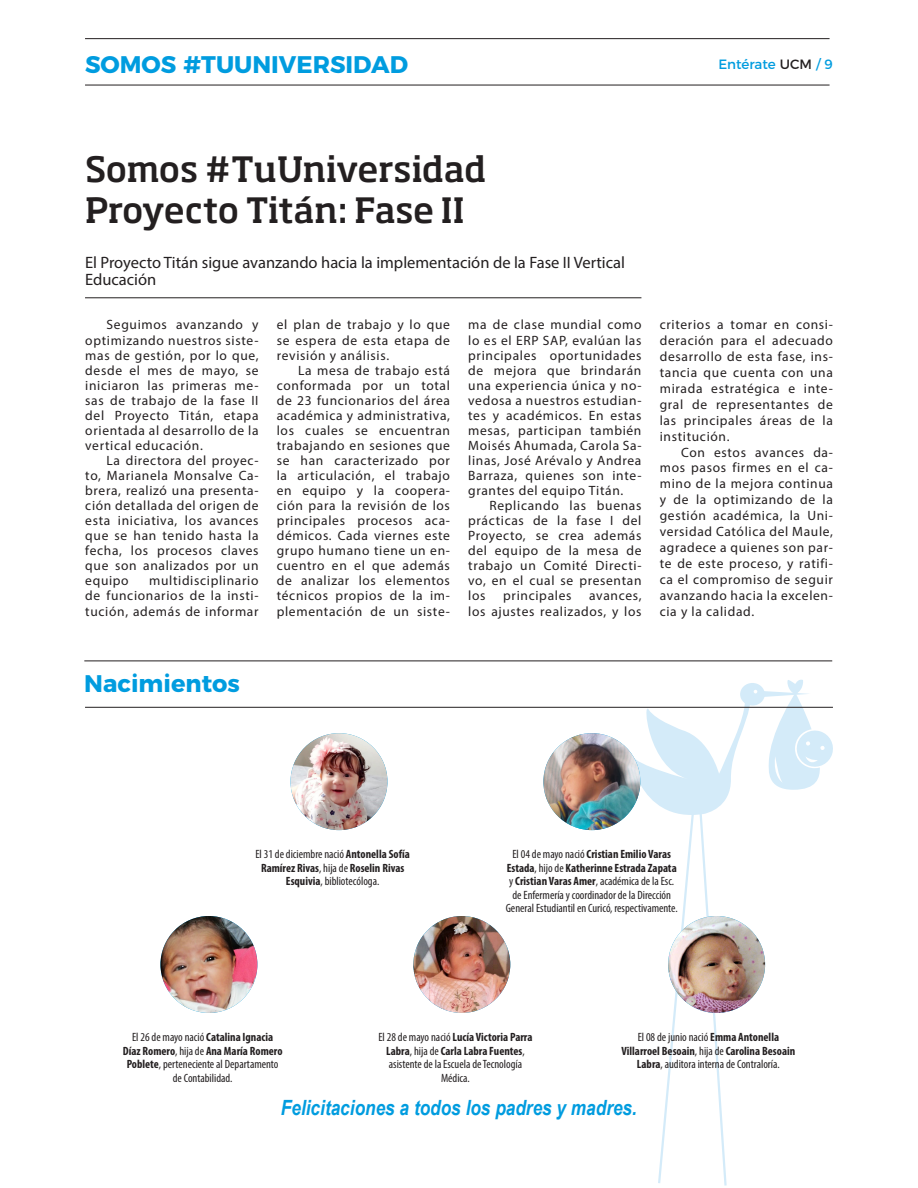
<style>
.page{position:relative;width:918px;height:1188px;background:#fff}
.page>*{position:absolute;margin:0;border:0;box-sizing:border-box;transform-origin:0 0}
.t1{font:500 34.5px "Soho Pro";letter-spacing:-.015em;color:#231f20}
.t2{font:700 24px "Montserrat";color:#009cdf}
.t3{font:italic 700 21px "Arial Narrow";color:#009cdf}
.Bajada_Enterate{font:16.5px/16.5px "Myriad Pro";color:#231f20}
.Texto_Entérate{font:13.5px/15px "Myriad Pro";letter-spacing:.05em;color:#231f20;text-align:justify}
.t4{font:13.5px "Montserrat";color:#009cdf}
.Guaguas{font:condensed 12px/13.5px "Myriad Pro";color:#231f20;text-align:center}
.Guaguas-2{font:700 condensed 12px/13.5px "Myriad Pro";color:#231f20;text-align:center}
.s1{color:#231f20}
.s2{font-weight:400}
.s3{font-weight:700}
</style>
<div class="page">
<hr style="left:85px;top:38px;width:745px;height:1px;background:#231f20">
<hr style="left:85px;top:85px;width:745px;height:1px;background:#231f20">
<hr style="left:85px;top:297px;width:556px;height:1px;background:#231f20">
<svg style="left:628px;top:679px;width:205px;height:507px"></svg>
<hr style="left:85px;top:707px;width:748px;height:1px;background:#231f20">
<hr style="left:84px;top:661px;width:748px;height:1px;background:#231f20">
<img style="left:668px;top:916px;width:97px;height:97px;border-radius:48px">
<img style="left:413px;top:916px;width:97px;height:97px;border-radius:48px">
<img style="left:160px;top:916px;width:97px;height:97px;border-radius:48px">
<img style="left:543px;top:733px;width:97px;height:97px;border-radius:48px">
<img style="left:291px;top:733px;width:96px;height:97px;border-radius:48px">
<p class="t2" style="left:85px;top:45px;width:325px">SOMOS #TUUNIVERSIDAD</p>
<p class="t4" style="left:718px;top:54px;width:116px">Entérate <span class="s1">UCM</span> / 9</p>
<p class="t1" style="left:85px;top:145px;width:403px">Somos #TuUniversidad</p>
<p class="t1" style="left:85px;top:186px;width:381px">Proyecto Titán: Fase II</p>
<p class="Bajada_Enterate" style="left:85px;top:254px;width:542px">El Proyecto Titán sigue avanzando hacia la implementación de la Fase II Vertical<br>Educación</p>
<p class="Texto_Entérate" style="left:85px;top:317px;width:175px;text-indent:21px">Seguimos avanzando y optimizando nuestros siste&shy;mas de gestión, por lo que, desde el mes de mayo, se iniciaron las primeras me&shy;sas de trabajo de la fase II del Proyecto Titán, etapa orientada al desarrollo de la vertical educación.</p>
<p class="Texto_Entérate" style="left:85px;top:453px;width:175px;text-indent:21px">La directora del proyec&shy;to, Marianela Monsalve Ca&shy;brera, realizó una presenta&shy;ción detallada del origen de esta iniciativa, los avances que se han tenido hasta la fecha, los procesos claves que son analizados por un equipo</p>
<p class="Texto_Entérate" style="left:85px;top:573px;width:175px;text-indent:64px">multidisciplinario de funcionarios de la insti&shy;tución, además de informar</p>
<p class="Texto_Entérate" style="left:277px;top:317px;width:175px">el plan de trabajo y lo que se espera de esta etapa de revisión y análisis.</p>
<p class="Texto_Entérate" style="left:277px;top:362px;width:175px;text-indent:21px">La mesa de trabajo está conformada por un total de 23 funcionarios del área académica y administrativa, los cuales se encuentran trabajando en sesiones que se han caracterizado por la articulación, el trabajo en equipo y la coopera&shy;ción para la revisión de los principales procesos aca&shy;démicos. Cada viernes este grupo humano tiene un en&shy;cuentro en el que además de analizar los elementos técnicos propios de la im&shy;plementación de un siste-</p>
<p class="Texto_Entérate" style="left:468px;top:317px;width:175px">ma de clase mundial como lo es el ERP SAP, evalúan las principales oportunidades de mejora que brindarán una experiencia única y no&shy;vedosa a nuestros estudian&shy;tes y académicos. En estas mesas, participan también Moisés Ahumada, Carola Sa&shy;linas, José Arévalo y Andrea Barraza, quienes son inte&shy;grantes del equipo Titán.</p>
<p class="Texto_Entérate" style="left:468px;top:498px;width:175px;text-indent:21px">Replicando las buenas prácticas de la fase I del Proyecto, se crea además del equipo de la mesa de trabajo un Comité Directi&shy;vo, en el cual se presentan los</p>
<p class="Texto_Entérate" style="left:503px;top:588px;width:70px">principales</p>
<p class="Texto_Entérate" style="left:468px;top:588px;width:175px;text-align:right">avances,<br>los ajustes realizados, y los</p>
<p class="Texto_Entérate" style="left:660px;top:317px;width:175px;line-height:15.9px">criterios a tomar en consi&shy;deración para el adecuado desarrollo de esta fase, ins&shy;tancia que cuenta con una mirada estratégica e inte&shy;gral de representantes de las principales áreas de la institución.</p>
<p class="Texto_Entérate" style="left:660px;top:444px;width:175px;line-height:15.9px;text-indent:21px">Con estos avances da&shy;mos pasos firmes en el ca&shy;mino de la mejora continua y de la optimizando de la gestión académica, la Uni&shy;versidad Católica del Maule, agradece a quienes son par&shy;te de este proceso, y ratifi&shy;ca el compromiso de seguir avanzando hacia la excelen&shy;cia y la calidad.</p>
<p class="t2" style="left:84px;top:664px;width:157px">Nacimientos</p>
<p class="Guaguas-2" style="left:255px;top:847px;width:156px"><span class="s2">El 31 de diciembre nació</span> Antonella Sofía<br>Ramírez Rivas<span class="s2">, hija de</span> Roselin Rivas<br>Esquivia<span class="s2">, bibliotecóloga.</span></p>
<p class="Guaguas" style="left:506px;top:847px;width:174px">El 04 de mayo nació <span class="s3">Cristian Emilio Varas Estada</span>, hijo de <span class="s3">Katherinne Estrada Zapata </span>y <span class="s3">Cristian Varas Amer</span>, académica de la Esc. de Enfermería y coordinador de la Dirección General Estudiantil en Curicó, respectivamente.</p>
<p class="Guaguas" style="left:123px;top:1030px;width:161px">El 26 de mayo nació <span class="s3">Catalina Ignacia<br>Díaz Romero</span>, hija de <span class="s3">Ana María Romero<br>Poblete</span>, perteneciente al Departamento de Contabilidad.</p>
<p class="Guaguas" style="left:378px;top:1030px;width:156px">El 28 de mayo nació <span class="s3">Lucía Victoria Parra<br>Labra</span>, hija de <span class="s3">Carla Labra Fuentes</span>, asistente de la Escuela de Tecnología<br>Médica.</p>
<p class="Guaguas" style="left:622px;top:1030px;width:175px">El 08 de junio nació <span class="s3">Emma Antonella<br>Villarroel Besoain</span>, hija de <span class="s3">Carolina Besoain<br>Labra</span>, auditora interna de Contraloría.</p>
<p class="t3" style="left:281px;top:1091px;width:358px">Felicitaciones a todos los padres y madres.</p>
</div>
